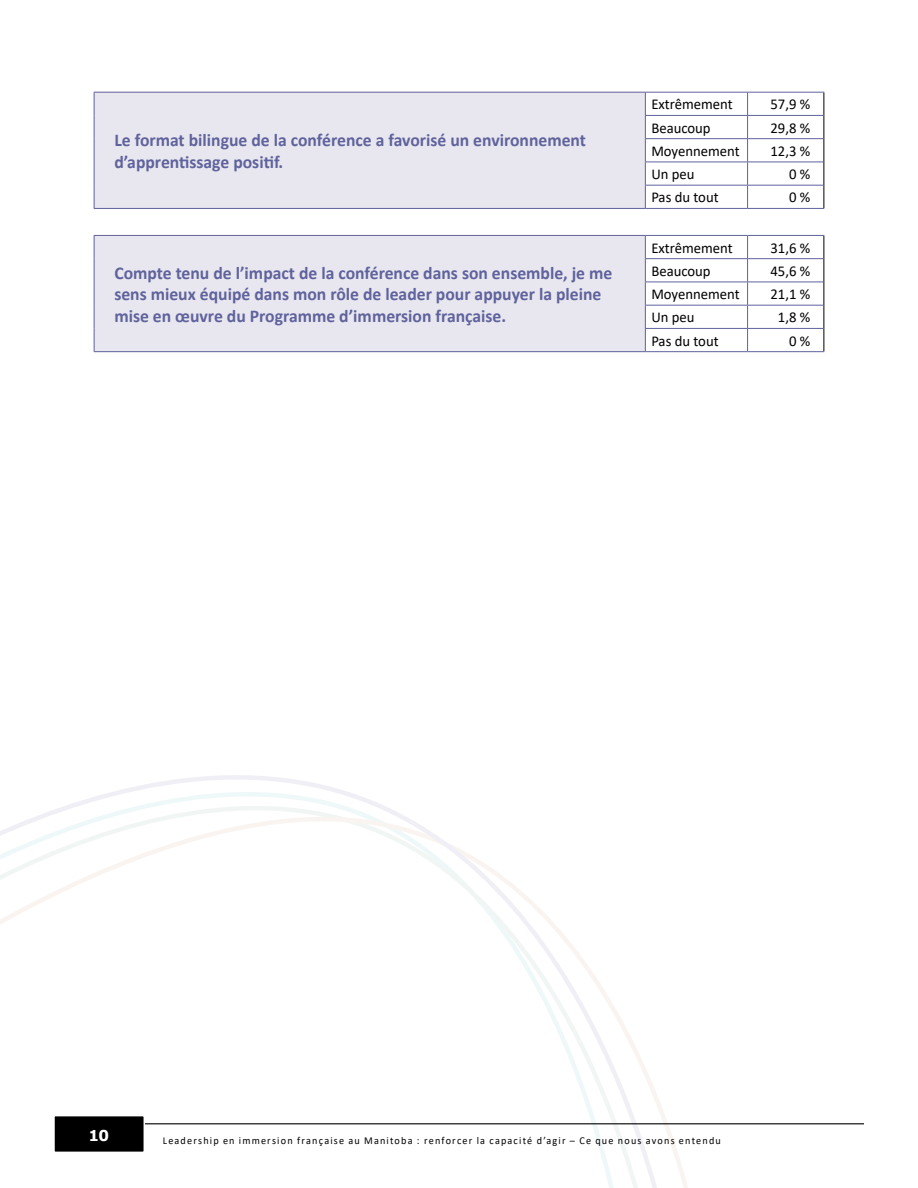
<style>
.page{position:relative;width:918px;height:1188px;background:#fff}
.page>*{position:absolute;margin:0;border:0;box-sizing:border-box;transform-origin:0 0}
.t1{font:700 18px/21.6px "Calibri";color:#5f629c}
.t2{font:15px "Calibri";color:#000}
.t3{font:700 15px "Verdana";color:#fff}
.t4{font:10.5px "Calibri";letter-spacing:.115em;color:#000}
</style>
<div class="page">
<svg style="left:0;top:775px;width:675px;height:413px"></svg>
<hr style="left:66px;top:1123px;width:798px;height:1px;background:#000">
<div style="left:54px;top:1116px;width:90px;height:36px;background:#000"></div>
<div style="left:53px;top:1115px;width:92px;height:38px;border:2px solid #fff"></div>
<svg style="left:681px;top:91px;width:183px;height:1097px"></svg>
<div style="left:94px;top:92px;width:551px;height:116px;background:#e8e7ef"></div>
<svg style="left:824px;top:93px;width:1px;height:115px"></svg>
<hr style="left:748px;top:92px;width:76px;height:1px;background:#5f629c">
<hr style="left:748px;top:115px;width:76px;height:1px;background:#5f629c">
<hr style="left:748px;top:138px;width:76px;height:1px;background:#5f629c">
<hr style="left:748px;top:162px;width:76px;height:1px;background:#5f629c">
<hr style="left:748px;top:185px;width:76px;height:1px;background:#5f629c">
<svg style="left:747px;top:93px;width:1px;height:115px"></svg>
<hr style="left:748px;top:208px;width:76px;height:1px;background:#5f629c">
<hr style="left:94px;top:92px;width:551px;height:1px;background:#5f629c">
<svg style="left:94px;top:93px;width:1px;height:115px"></svg>
<hr style="left:94px;top:208px;width:551px;height:1px;background:#5f629c">
<hr style="left:645px;top:92px;width:103px;height:1px;background:#5f629c">
<hr style="left:645px;top:115px;width:103px;height:1px;background:#5f629c">
<hr style="left:645px;top:138px;width:103px;height:1px;background:#5f629c">
<hr style="left:645px;top:162px;width:103px;height:1px;background:#5f629c">
<hr style="left:645px;top:185px;width:103px;height:1px;background:#5f629c">
<svg style="left:645px;top:93px;width:1px;height:115px"></svg>
<hr style="left:645px;top:208px;width:103px;height:1px;background:#5f629c">
<div style="left:94px;top:235px;width:551px;height:117px;background:#e8e7ef"></div>
<svg style="left:824px;top:236px;width:1px;height:115px"></svg>
<hr style="left:748px;top:235px;width:76px;height:1px;background:#5f629c">
<hr style="left:748px;top:258px;width:76px;height:1px;background:#5f629c">
<hr style="left:748px;top:282px;width:76px;height:1px;background:#5f629c">
<hr style="left:748px;top:305px;width:76px;height:1px;background:#5f629c">
<hr style="left:748px;top:328px;width:76px;height:1px;background:#5f629c">
<svg style="left:747px;top:236px;width:1px;height:115px"></svg>
<hr style="left:748px;top:351px;width:76px;height:1px;background:#5f629c">
<hr style="left:94px;top:235px;width:551px;height:1px;background:#5f629c">
<svg style="left:94px;top:236px;width:1px;height:115px"></svg>
<hr style="left:94px;top:351px;width:551px;height:1px;background:#5f629c">
<hr style="left:645px;top:235px;width:103px;height:1px;background:#5f629c">
<hr style="left:645px;top:258px;width:103px;height:1px;background:#5f629c">
<hr style="left:645px;top:282px;width:103px;height:1px;background:#5f629c">
<hr style="left:645px;top:305px;width:103px;height:1px;background:#5f629c">
<hr style="left:645px;top:328px;width:103px;height:1px;background:#5f629c">
<svg style="left:645px;top:236px;width:1px;height:115px"></svg>
<hr style="left:645px;top:351px;width:103px;height:1px;background:#5f629c">
<p class="t1" style="left:114px;top:129px;width:473px">Le format bilingue de la conférence a favorisé un environnement d’apprentissage positif.</p>
<p class="t1" style="left:114px;top:262px;width:500px">Compte tenu de l’impact de la conférence dans son ensemble, je me sens mieux équipé dans mon rôle de leader pour appuyer la pleine mise en œuvre du Programme d’immersion française.</p>
<p class="t2" style="left:651px;top:94px;width:83px">Extrêmement</p>
<p class="t2" style="left:771px;top:94px;width:41px">57,9 %</p>
<p class="t2" style="left:651px;top:117px;width:61px">Beaucoup</p>
<p class="t2" style="left:771px;top:117px;width:41px">29,8 %</p>
<p class="t2" style="left:651px;top:141px;width:90px">Moyennement</p>
<p class="t2" style="left:771px;top:141px;width:41px">12,3 %</p>
<p class="t2" style="left:651px;top:164px;width:45px">Un peu</p>
<p class="t2" style="left:789px;top:164px;width:23px">0 %</p>
<p class="t2" style="left:651px;top:187px;width:69px">Pas du tout</p>
<p class="t2" style="left:789px;top:187px;width:23px">0 %</p>
<p class="t2" style="left:651px;top:237px;width:83px">Extrêmement</p>
<p class="t2" style="left:771px;top:237px;width:41px">31,6 %</p>
<p class="t2" style="left:651px;top:261px;width:61px">Beaucoup</p>
<p class="t2" style="left:771px;top:261px;width:41px">45,6 %</p>
<p class="t2" style="left:651px;top:284px;width:90px">Moyennement</p>
<p class="t2" style="left:771px;top:284px;width:41px">21,1 %</p>
<p class="t2" style="left:651px;top:307px;width:45px">Un peu</p>
<p class="t2" style="left:778px;top:307px;width:34px">1,8 %</p>
<p class="t2" style="left:651px;top:330px;width:69px">Pas du tout</p>
<p class="t2" style="left:789px;top:330px;width:23px">0 %</p>
<p class="t3" style="left:88px;top:1125px;width:22px">10</p>
<p class="t4" style="left:163px;top:1133px;width:560px">Leadership en immersion française au Manitoba : renforcer la capacité d’agir – Ce que nous avons entendu</p>
</div>
